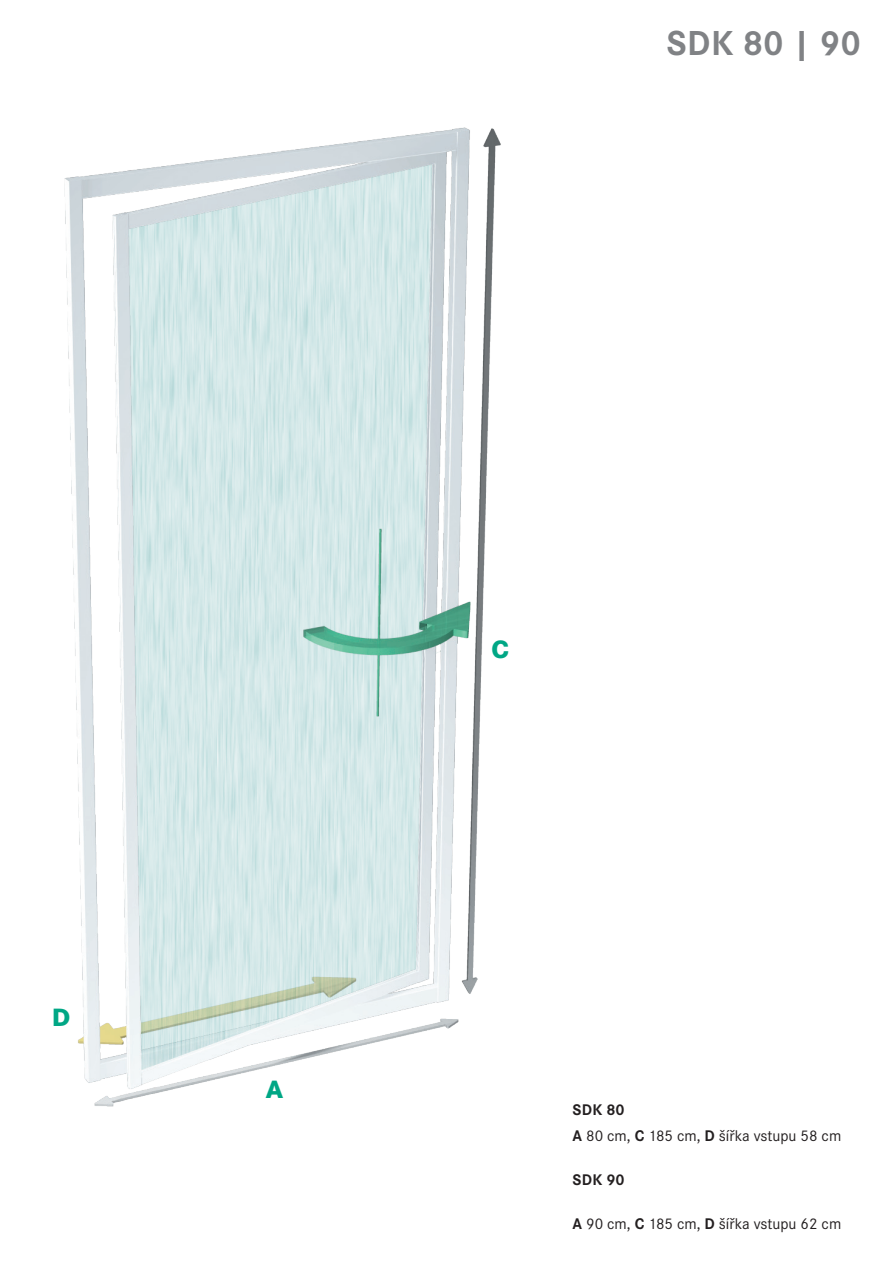
<style>
.page{position:relative;width:892px;height:1269px;background:#fff}
.page>*{position:absolute;margin:0;border:0;box-sizing:border-box;transform-origin:0 0}
.t1{font:700 36px "Corporate STOT";letter-spacing:.005em;color:#808285}
.t2{font:800 26px "Corporate STOT";color:#00a785}
.t3{font:16px/26.8px "Corporate STOT";color:#231f20}
.t4{font:700 16px "Corporate STOT";color:#231f20}
.s1{font-weight:700}
</style>
<div class="page">
<img style="left:64px;top:127px;width:437px;height:980px">
<h1 class="t1" style="left:666px;top:22px;width:196px">SDK 80 | 90</h1>
<h2 class="t2" style="left:52px;top:1002px;width:20px">D</h2>
<h2 class="t2" style="left:266px;top:1073px;width:19px">A</h2>
<h2 class="t2" style="left:491px;top:634px;width:19px">C</h2>
<p class="t3" style="left:572px;top:1096px;width:270px"><span class="s1">SDK 80<br>A</span> 80 cm, <span class="s1">C</span> 185 cm, <span class="s1">D</span> šířka vstupu 58 cm</p>
<p class="t4" style="left:572px;top:1170px;width:54px">SDK 90</p>
<p class="t3" style="left:572px;top:1210px;width:270px"><span class="s1">A</span> 90 cm, <span class="s1">C</span> 185 cm, <span class="s1">D</span> šířka vstupu 62 cm</p>
</div>
